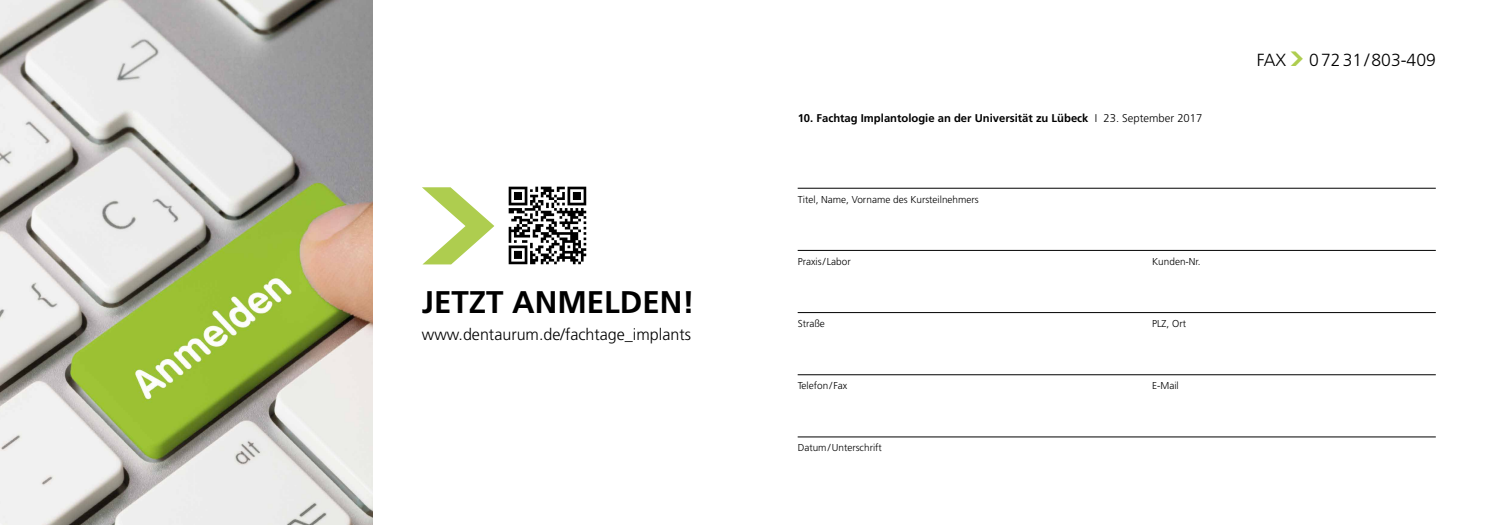
<style>
.page{position:relative;width:1489px;height:525px;background:#fff}
.page>*{position:absolute;margin:0;border:0;box-sizing:border-box;transform-origin:0 0}
.t1{font:700 31.25px "Frutiger LT Std";color:#000}
.t2{font:300 17.5px "Frutiger LT Std";color:#000}
.t3{font:300 16.25px "Frutiger LT Std";color:#000}
.t4{font:700 11.25px "Frutiger LT Std";color:#000}
.t5{font:300 10px "Frutiger LT Std";color:#000}
.s1{font-weight:300}
.s2{font-family:"Arrowstfb";font-weight:400;color:#aecd4f}
</style>
<div class="page">
<hr style="left:797px;top:188px;width:638px;height:1px;background:#000">
<hr style="left:797px;top:250px;width:638px;height:1px;background:#000">
<hr style="left:797px;top:312px;width:638px;height:1px;background:#000">
<hr style="left:797px;top:374px;width:638px;height:1px;background:#000">
<hr style="left:797px;top:436px;width:638px;height:1px;background:#000">
<img style="left:0;top:0;width:372px;height:524px">
<svg style="left:422px;top:187px;width:72px;height:77px"></svg>
<img style="left:508px;top:186px;width:79px;height:79px">
<h1 class="t1" style="left:422px;top:284px;width:274px">JETZT ANMELDEN!</h1>
<h3 class="t3" style="left:422px;top:325px;width:271px">www.dentaurum.de/fachtage_implants</h3>
<p class="t4" style="left:797px;top:111px;width:406px">10. Fachtag Implantologie an der Universität zu Lübeck <span class="s1">I 23. September 2017</span></p>
<p class="t5" style="left:797px;top:193px;width:182px">Titel, Name, Vorname des Kursteilnehmers</p>
<p class="t5" style="left:797px;top:255px;width:55px">Praxis/ Labor</p>
<p class="t5" style="left:1152px;top:255px;width:50px">Kunden-Nr.</p>
<p class="t5" style="left:797px;top:317px;width:29px">Straße</p>
<p class="t5" style="left:1152px;top:317px;width:35px">PLZ, Ort</p>
<p class="t5" style="left:797px;top:380px;width:51px">Telefon/ Fax</p>
<p class="t5" style="left:1152px;top:380px;width:28px">E-Mail</p>
<p class="t5" style="left:797px;top:442px;width:86px">Datum/Unterschrift</p>
<h2 class="t2" style="left:1256px;top:50px;width:180px">FAX <span class="s2">m</span> 07231/803-409</h2>
</div>
